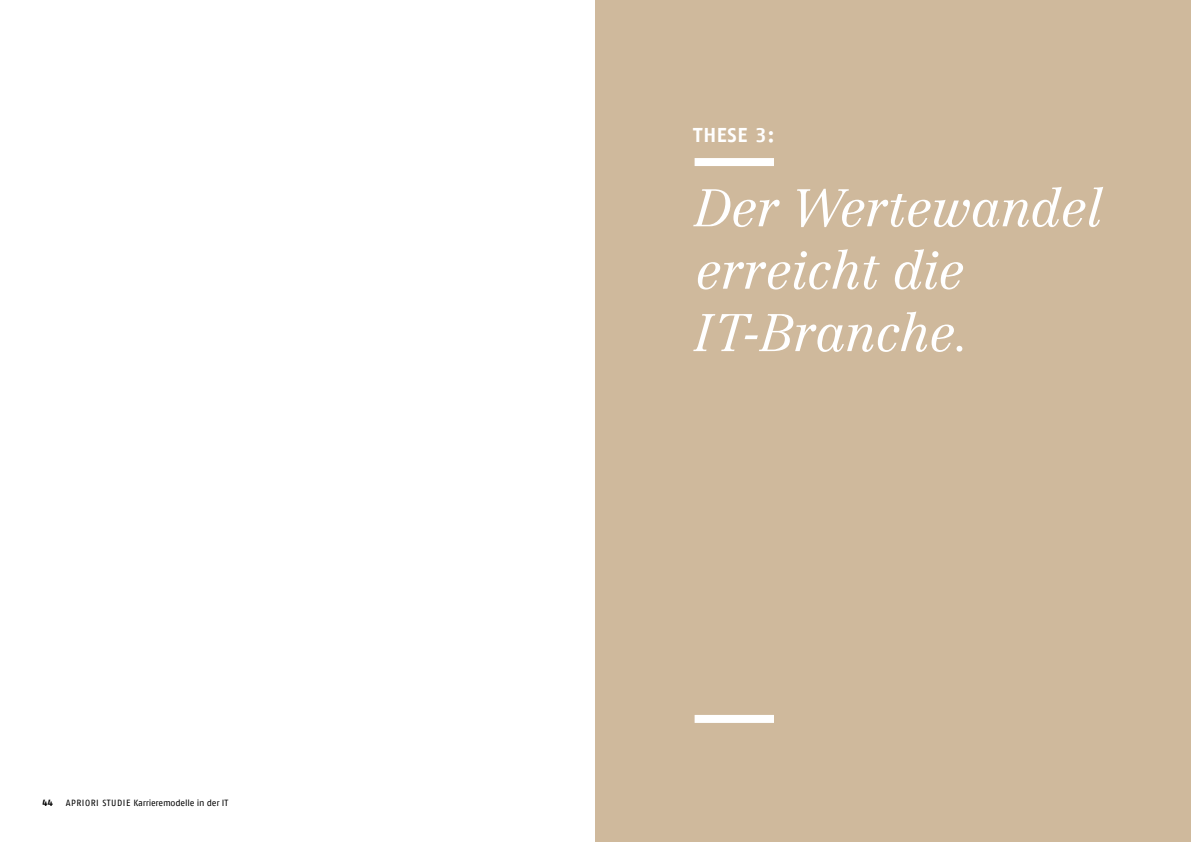
<style>
.page{position:relative;width:1191px;height:842px;background:#fff}
.page>*{position:absolute;margin:0;border:0;box-sizing:border-box;transform-origin:0 0}
.t1{font:italic 300 52px/62.4px "Centennial CE";letter-spacing:-.02em;color:#fff}
.t2{font:20px "Fago No Bold Tf";color:#fff}
.t3{font:9px "Fago No Regular Tf";letter-spacing:-.02em;color:#000}
.t4{font:9px "Fago No Bold Tf";color:#000}
</style>
<div class="page">
<div style="left:595px;top:0;width:596px;height:842px;background:#cfb99c"></div>
<div style="left:694px;top:158px;width:80px;height:8px;background:#fff"></div>
<div style="left:694px;top:715px;width:80px;height:8px;background:#fff"></div>
<p class="t4" style="left:43px;top:797px;width:12px">44</p>
<p class="t3" style="left:66px;top:797px;width:164px">APRIORI STUDIE Karrieremodelle in der IT</p>
<p class="t2" style="left:693px;top:123px;width:83px">TH ESE 3:</p>
<p class="t1" style="left:694px;top:176px;width:409px">Der Wertewandel erreicht die<br>IT-Branche.</p>
</div>
